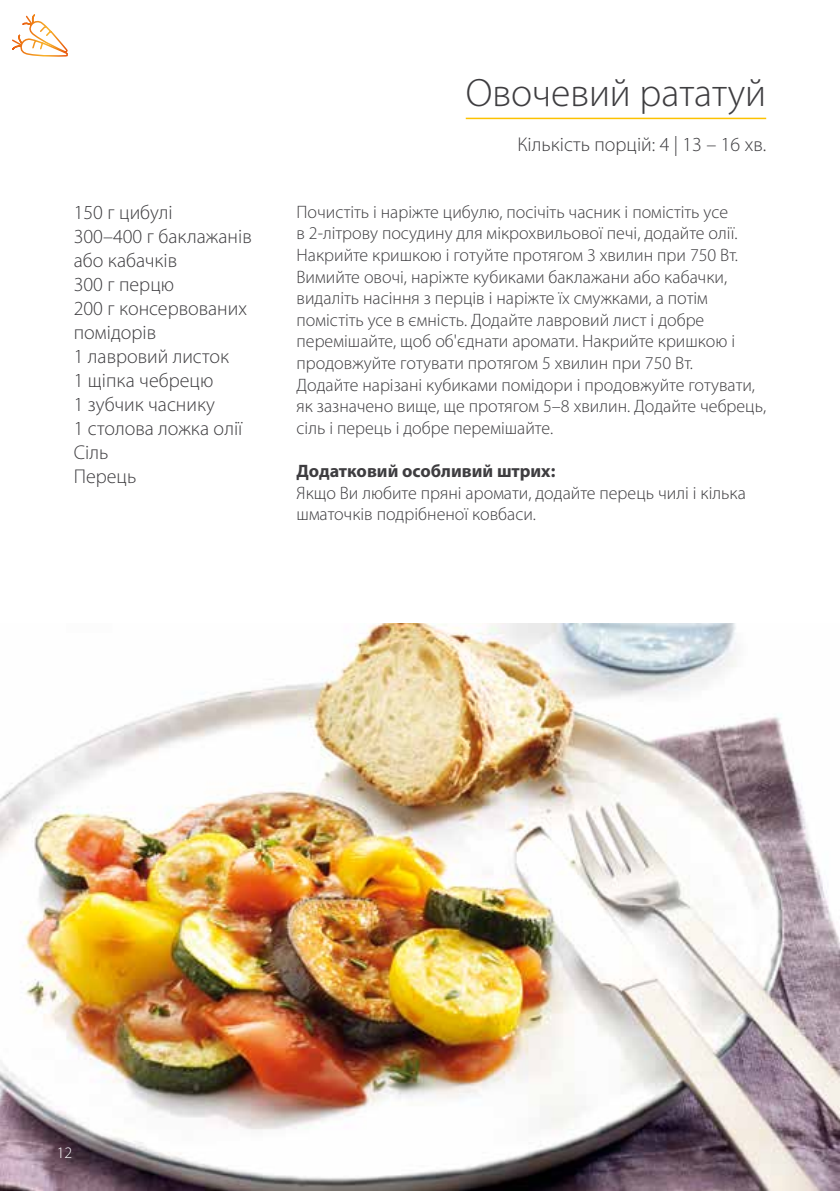
<style>
.page{position:relative;width:840px;height:1191px;background:#fff}
.page>*{position:absolute;margin:0;border:0;box-sizing:border-box;transform-origin:0 0}
.t1{font:300 39.6px "Myriad Pro";color:#3e3d40}
.t2{font:300 20px/24px "Myriad Pro";color:#3e3d40}
.t3{font:300 18px/21.6px "Myriad Pro";color:#3e3d40}
.t4{font:700 18px "Myriad Pro";color:#3e3d40}
.t5{font:300 16px "Myriad Pro";color:#fff}
</style>
<div class="page">
<img style="left:0;top:624px;width:839px;height:567px">
<hr style="left:465px;top:118px;width:300px;height:1px;background:#fcc200">
<svg style="left:12px;top:14px;width:56px;height:43px"></svg>
<p class="t2" style="left:74px;top:200px;width:179px">150 г цибулі<br>300–400 г баклажанів або кабачків<br>300 г перцю<br>200 г консервованих помідорів<br>1 лавровий листок<br>1 щіпка чебрецю<br>1 зубчик часнику<br>1 столова ложка олії<br>Сіль<br>Перець</p>
<h1 class="t1" style="left:465px;top:69px;width:302px">Овочевий рататуй</h1>
<p class="t2" style="left:517px;top:132px;width:250px">Кількість порцій: 4 | 13 – 16 хв.</p>
<p class="t3" style="left:296px;top:201px;width:471px">Почистіть і наріжте цибулю, посічіть часник і помістіть усе<br>в 2-літрову посудину для мікрохвильової печі, додайте олії.<br>Накрийте кришкою і готуйте протягом 3 хвилин при 750 Вт.<br>Вимийте овочі, наріжте кубиками баклажани або кабачки, видаліть насіння з перців і наріжте їх смужками, а потім помістіть усе в ємність. Додайте лавровий лист і добре перемішайте, щоб об'єднати аромати. Накрийте кришкою і продовжуйте готувати протягом 5 хвилин при 750 Вт.<br>Додайте нарізані кубиками помідори і продовжуйте готувати, як зазначено вище, ще протягом 5–8 хвилин. Додайте чебрець, сіль і перець і добре перемішайте.</p>
<p class="t4" style="left:296px;top:459px;width:260px">Додатковий особливий штрих:</p>
<p class="t3" style="left:296px;top:481px;width:450px">Якщо Ви любите пряні аромати, додайте перець чилі і кілька шматочків подрібненої ковбаси.</p>
<p class="t5" style="left:57px;top:1142px;width:17px">12</p>
</div>
